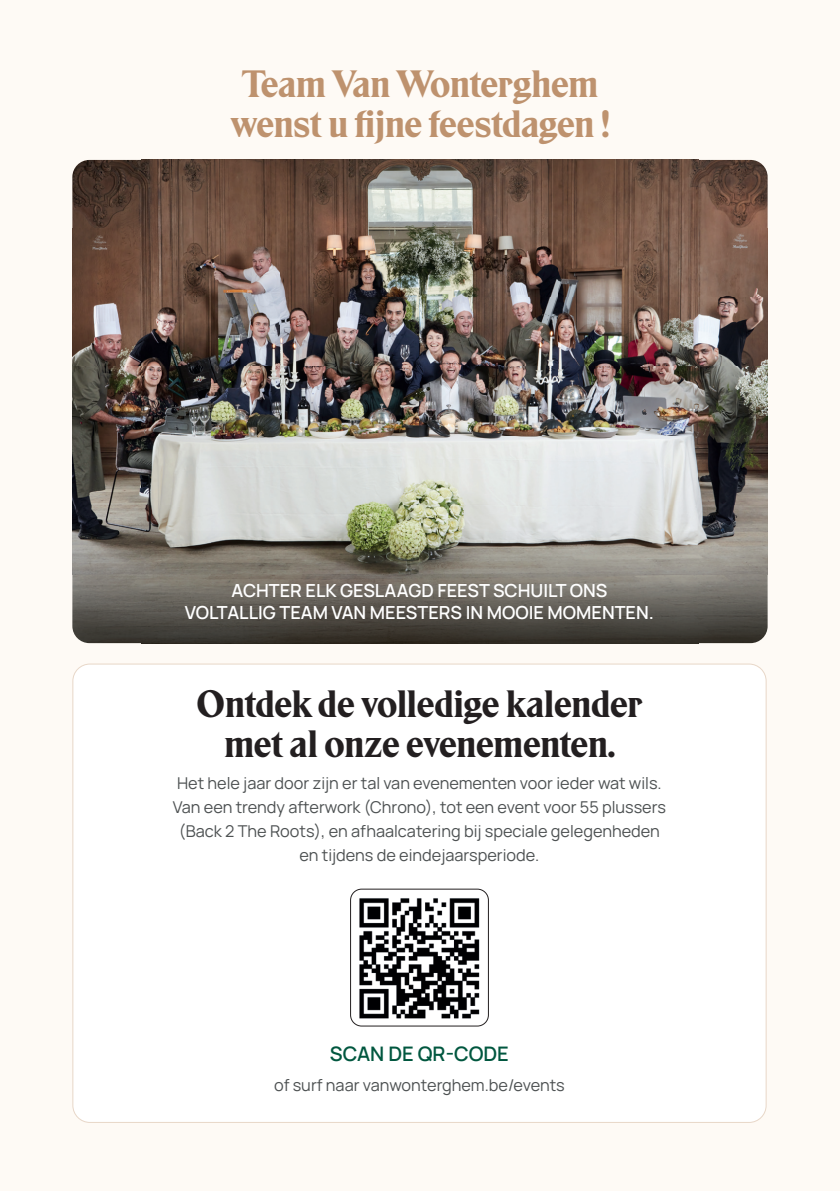
<style>
.page{position:relative;width:840px;height:1191px;background:#fff}
.page>*{position:absolute;margin:0;border:0;box-sizing:border-box;transform-origin:0 0}
.t1{font:38px/40px "Eksell Display Small";letter-spacing:-.01em;color:#231f20;text-align:center}
.t2{font:38px/40px "Eksell Display Small";letter-spacing:-.01em;color:#be926e;text-align:center}
.t3{font:600 20px "Manrope";color:#01573f}
.t4{font:600 18px/21.6px "Manrope";color:#fff;text-align:center}
.t5{font:16.2px/24px "Manrope";color:#4d5152;text-align:center}
</style>
<div class="page">
<div style="left:0;top:0;width:839px;height:1191px;background:#fefaf5"></div>
<img style="left:72px;top:160px;width:695px;height:483px">
<div style="left:72px;top:663px;width:694px;height:460px;background:#fff"></div>
<img style="left:352px;top:893px;width:130px;height:129px">
<div style="left:350px;top:888px;width:138px;height:138px;border:1px solid #231f20;border-radius:11px"></div>
<h1 class="t2" style="left:230px;top:64px;width:381px">Team Van Wonterghem wenst u fijne feestdagen !</h1>
<p class="t4" style="left:185px;top:578px;width:470px">ACHTER ELK GESLAAGD FEEST SCHUILT ONS<br>VOLTALLIG TEAM VAN MEESTERS IN MOOIE MOMENTEN.</p>
<h1 class="t1" style="left:196px;top:684px;width:447px">Ontdek de volledige kalender met al onze evenementen.</h1>
<p class="t5" style="left:173px;top:770px;width:494px">Het hele jaar door zijn er tal van evenementen voor ieder wat wils.<br>Van een trendy afterwork (Chrono), tot een event voor 55 plussers (Back 2 The Roots), en afhaalcatering bij speciale gelegenheden en tijdens de eindejaarsperiode.</p>
<p class="t3" style="left:330px;top:1037px;width:180px">SCAN DE QR-CODE</p>
<p class="t5" style="left:274px;top:1072px;width:292px">of surf naar vanwonterghem.be/events</p>
</div>
